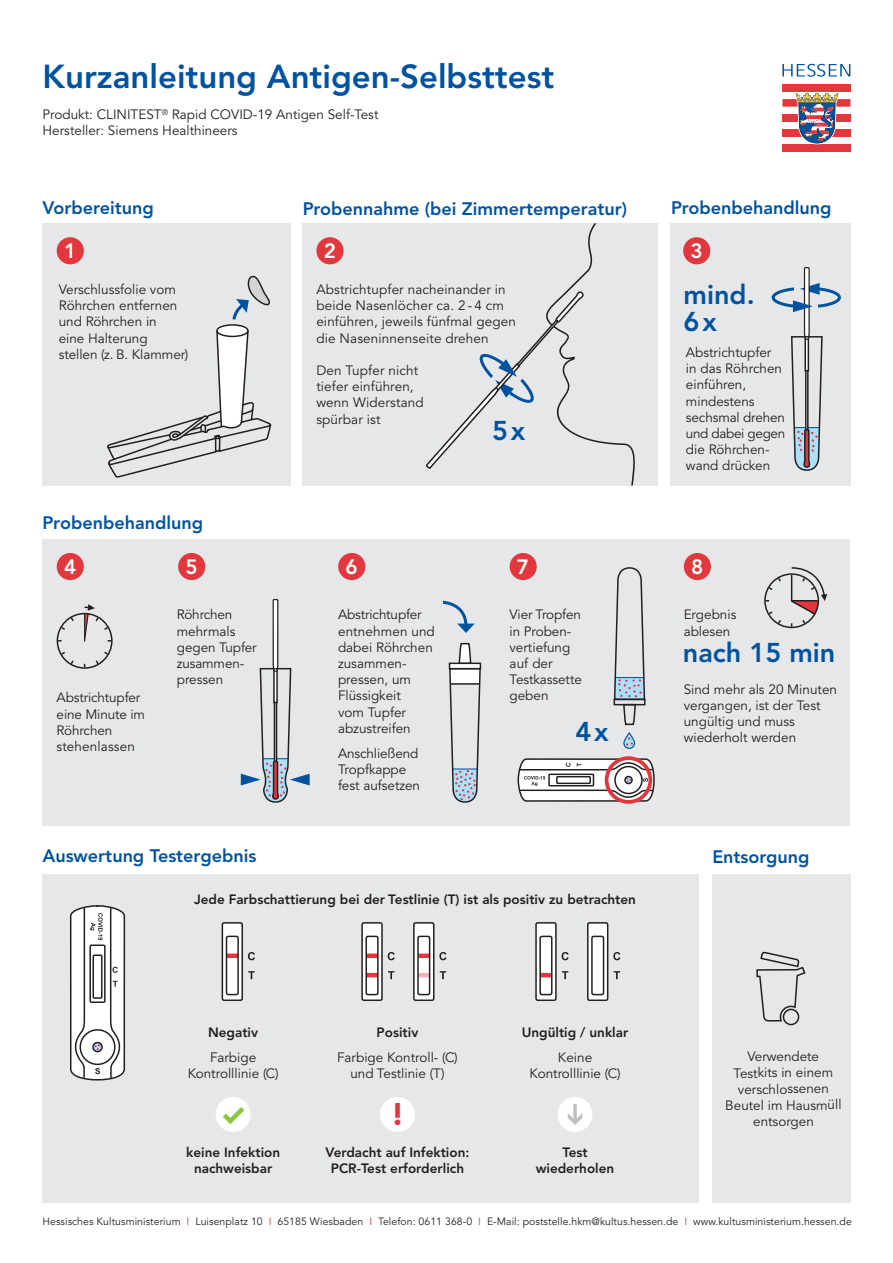
<style>
.page{position:relative;width:893px;height:1263px;background:#fff}
.page>*{position:absolute;margin:0;border:0;box-sizing:border-box;transform-origin:0 0}
.t1{font:800 33px "Avenir LT Std";color:#0153a0}
.t2{font:900 31.05px "Avenir LT Std";color:#e1373d}
.t3{font:800 27px "Avenir LT Std";color:#0153a0}
.t4{font:800 20.55px "Avenir LT Std";color:#fff}
.t5{font:800 18px "Avenir LT Std";color:#0153a0}
.t6{font:13.5px/16.2px "Avenir LT Std";color:#231f20}
.t7{font:800 13.5px/16.2px "Avenir LT Std";color:#231f20;text-align:center}
.t8{font:10.5px "Avenir LT Std";letter-spacing:.005em;color:#231f20}
.s1{color:#e1373d}
</style>
<div class="page">
<div style="left:43px;top:539px;width:807px;height:287px;background:#e6e7e9"></div>
<div style="left:670px;top:223px;width:180px;height:262px;background:#e6e7e9"></div>
<div style="left:303px;top:223px;width:355px;height:262px;background:#e6e7e9"></div>
<svg style="left:426px;top:223px;width:209px;height:262px"></svg>
<div style="left:43px;top:223px;width:248px;height:262px;background:#e6e7e9"></div>
<div style="left:43px;top:874px;width:656px;height:328px;background:#e6e7e9"></div>
<div style="left:711px;top:874px;width:139px;height:328px;background:#e6e7e9"></div>
<div style="left:57px;top:237px;width:27px;height:27px;background:#e1373d;border-radius:50%"></div>
<div style="left:316px;top:237px;width:28px;height:27px;background:#e1373d;border-radius:50%"></div>
<div style="left:57px;top:553px;width:27px;height:27px;background:#e1373d;border-radius:50%"></div>
<div style="left:178px;top:553px;width:27px;height:27px;background:#e1373d;border-radius:50%"></div>
<div style="left:338px;top:553px;width:27px;height:27px;background:#e1373d;border-radius:50%"></div>
<div style="left:510px;top:553px;width:27px;height:27px;background:#e1373d;border-radius:50%"></div>
<div style="left:684px;top:553px;width:27px;height:27px;background:#e1373d;border-radius:50%"></div>
<svg style="left:756px;top:951px;width:50px;height:74px"></svg>
<svg style="left:764px;top:567px;width:63px;height:61px"></svg>
<svg style="left:70px;top:905px;width:55px;height:175px;background:#d4d3d3"></svg>
<svg style="left:535px;top:922px;width:34px;height:79px"></svg>
<svg style="left:222px;top:922px;width:33px;height:79px"></svg>
<svg style="left:587px;top:922px;width:33px;height:79px"></svg>
<svg style="left:361px;top:922px;width:34px;height:79px"></svg>
<svg style="left:413px;top:922px;width:33px;height:79px"></svg>
<svg style="left:107px;top:275px;width:165px;height:203px"></svg>
<svg style="left:57px;top:604px;width:56px;height:65px"></svg>
<div style="left:782px;top:84px;width:68px;height:8px;background:#e1373d"></div>
<div style="left:782px;top:99px;width:68px;height:8px;background:#e1373d"></div>
<div style="left:782px;top:114px;width:68px;height:8px;background:#e1373d"></div>
<div style="left:782px;top:129px;width:68px;height:8px;background:#e1373d"></div>
<div style="left:782px;top:144px;width:68px;height:8px;background:#e1373d"></div>
<svg style="left:795px;top:92px;width:44px;height:52px"></svg>
<svg style="left:782px;top:64px;width:68px;height:13px"></svg>
<div style="left:683px;top:237px;width:27px;height:27px;background:#e1373d;border-radius:50%"></div>
<svg style="left:772px;top:267px;width:69px;height:204px"></svg>
<svg style="left:241px;top:599px;width:69px;height:204px"></svg>
<svg style="left:443px;top:600px;width:32px;height:33px"></svg>
<svg style="left:449px;top:643px;width:32px;height:160px"></svg>
<div style="left:449px;top:663px;width:32px;height:6px;border:2px solid #231f20"></div>
<hr style="left:451px;top:683px;width:28px;height:2px;background:#231f20">
<svg style="left:623px;top:733px;width:12px;height:16px"></svg>
<svg style="left:614px;top:567px;width:31px;height:158px"></svg>
<svg style="left:518px;top:756px;width:137px;height:48px;background:#cdbfc0"></svg>
<div style="left:216px;top:1097px;width:35px;height:35px;background:#fff;border-radius:50%"></div>
<div style="left:380px;top:1097px;width:35px;height:35px;background:#fff;border-radius:50%"></div>
<div style="left:557px;top:1097px;width:35px;height:35px;background:#fff;border-radius:50%"></div>
<svg style="left:568px;top:1104px;width:14px;height:21px"></svg>
<svg style="left:219px;top:1102px;width:30px;height:25px"></svg>
<p class="t1" style="left:43px;top:63px;width:513px">Kurzanleitung Antigen-Selbsttest</p>
<p class="t6" style="left:43px;top:108px;width:337px">Produkt: CLINITEST<sup>®</sup> Rapid COVID-19 Antigen Self-Test</p>
<p class="t6" style="left:43px;top:124px;width:197px">Hersteller: Siemens Healthineers</p>
<p class="t5" style="left:43px;top:201px;width:113px">Vorbereitung</p>
<p class="t5" style="left:303px;top:201px;width:326px">Probennahme (bei Zimmertemperatur)</p>
<p class="t4" style="left:64px;top:243px;width:14px">1</p>
<p class="t4" style="left:324px;top:243px;width:14px">2</p>
<p class="t6" style="left:59px;top:282px;width:119px">Verschlussfolie vom</p>
<p class="t6" style="left:59px;top:299px;width:120px">Röhrchen entfernen und Röhrchen in</p>
<p class="t6" style="left:59px;top:331px;width:90px">eine Halterung</p>
<p class="t6" style="left:59px;top:347px;width:131px">stellen (z. B. Klammer)</p>
<p class="t5" style="left:43px;top:515px;width:162px">Probenbehandlung</p>
<p class="t6" style="left:316px;top:282px;width:191px">Abstrichtupfer nacheinander in beide Nasenlöcher ca. 2- 4 cm</p>
<p class="t6" style="left:316px;top:315px;width:201px">einführen, jeweils fünfmal gegen die Naseninnenseite drehen</p>
<p class="t6" style="left:316px;top:363px;width:104px">Den Tupfer nicht</p>
<p class="t6" style="left:316px;top:380px;width:99px">tiefer einführen,</p>
<p class="t6" style="left:316px;top:396px;width:109px">wenn Widerstand</p>
<p class="t6" style="left:316px;top:412px;width:66px">spürbar ist</p>
<p class="t3" style="left:492px;top:419px;width:35px">5x</p>
<p class="t5" style="left:671px;top:201px;width:162px">Probenbehandlung</p>
<p class="t4" style="left:690px;top:243px;width:14px">3</p>
<p class="t3" style="left:684px;top:283px;width:73px">mind.</p>
<p class="t3" style="left:684px;top:310px;width:35px">6x</p>
<p class="t6" style="left:686px;top:345px;width:87px">Abstrichtupfer</p>
<p class="t6" style="left:686px;top:361px;width:98px">in das Röhrchen</p>
<p class="t6" style="left:686px;top:378px;width:62px">einführen,</p>
<p class="t6" style="left:686px;top:394px;width:70px">mindestens</p>
<p class="t6" style="left:686px;top:410px;width:101px">sechsmal drehen und dabei gegen die Röhrchen&shy;wand drücken</p>
<p class="t4" style="left:64px;top:558px;width:14px">4</p>
<p class="t4" style="left:186px;top:558px;width:14px">5</p>
<p class="t4" style="left:346px;top:558px;width:14px">6</p>
<p class="t4" style="left:517px;top:558px;width:14px">7</p>
<p class="t4" style="left:691px;top:558px;width:14px">8</p>
<p class="t6" style="left:57px;top:691px;width:85px">Abstrichtupfer</p>
<p class="t6" style="left:57px;top:707px;width:90px">eine Minute im</p>
<p class="t6" style="left:57px;top:723px;width:57px">Röhrchen</p>
<p class="t6" style="left:57px;top:739px;width:80px">stehenlassen</p>
<p class="t6" style="left:177px;top:608px;width:57px">Röhrchen</p>
<p class="t6" style="left:177px;top:624px;width:60px">mehrmals</p>
<p class="t6" style="left:177px;top:640px;width:81px">gegen Tupfer</p>
<p class="t6" style="left:177px;top:656px;width:69px">zusammen-</p>
<p class="t6" style="left:177px;top:673px;width:48px">pressen</p>
<p class="t6" style="left:338px;top:608px;width:85px">Abstrichtupfer</p>
<p class="t6" style="left:338px;top:624px;width:98px">entnehmen und dabei Röhrchen zusammen-</p>
<p class="t6" style="left:338px;top:673px;width:75px">pressen, um</p>
<p class="t6" style="left:338px;top:689px;width:64px">Flüssigkeit</p>
<p class="t6" style="left:338px;top:705px;width:70px">vom Tupfer</p>
<p class="t6" style="left:338px;top:721px;width:74px">abzustreifen</p>
<p class="t6" style="left:338px;top:746px;width:82px">Anschließend</p>
<p class="t6" style="left:338px;top:763px;width:70px">Tropfkappe</p>
<p class="t6" style="left:338px;top:779px;width:84px">fest aufsetzen</p>
<p class="t6" style="left:509px;top:608px;width:73px">Vier Tropfen</p>
<p class="t6" style="left:509px;top:624px;width:63px">in Proben-</p>
<p class="t6" style="left:509px;top:640px;width:62px">vertiefung auf der</p>
<p class="t6" style="left:509px;top:673px;width:74px">Testkassette</p>
<p class="t6" style="left:509px;top:689px;width:41px">geben</p>
<p class="t3" style="left:575px;top:720px;width:35px">4x</p>
<p class="t6" style="left:684px;top:608px;width:54px">Ergebnis</p>
<p class="t6" style="left:684px;top:624px;width:48px">ablesen</p>
<p class="t3" style="left:683px;top:642px;width:154px">nach 15 min</p>
<p class="t6" style="left:684px;top:682px;width:155px">Sind mehr als 20 Minuten vergangen, ist der Test ungültig und muss</p>
<p class="t6" style="left:684px;top:731px;width:114px">wiederholt werden</p>
<p class="t5" style="left:43px;top:849px;width:215px">Auswertung Testergebnis</p>
<p class="t5" style="left:712px;top:849px;width:99px">Entsorgung</p>
<p class="t7" style="left:194px;top:893px;width:443px">Jede Farbschattierung bei der Testlinie (T) ist als positiv zu betrachten</p>
<p class="t7" style="left:208px;top:1025px;width:52px">Negativ</p>
<p class="t6" style="left:210px;top:1050px;width:48px">Farbige</p>
<p class="t6" style="left:188px;top:1066px;width:92px">Kontrolllinie (C)</p>
<p class="t7" style="left:377px;top:1025px;width:43px">Positiv</p>
<p class="t6" style="left:337px;top:1050px;width:122px">Farbige Kontroll- (C)</p>
<p class="t6" style="left:350px;top:1066px;width:96px">und Testlinie (T)</p>
<p class="t2" style="left:391px;top:1096px;width:15px">!</p>
<p class="t7" style="left:186px;top:1145px;width:96px">keine Infektion nachweisbar</p>
<p class="t7" style="left:325px;top:1145px;width:146px">Verdacht auf Infektion:</p>
<p class="t7" style="left:331px;top:1161px;width:135px">PCR-Test erforderlich</p>
<p class="t7" style="left:522px;top:1025px;width:108px">Ungültig / unklar</p>
<p class="t6" style="left:558px;top:1050px;width:36px">Keine</p>
<p class="t6" style="left:529px;top:1066px;width:92px">Kontrolllinie (C)</p>
<p class="t7" style="left:562px;top:1145px;width:27px">Test</p>
<p class="t7" style="left:536px;top:1161px;width:80px">wiederholen</p>
<p class="t6" style="left:747px;top:1049px;width:73px">Verwendete</p>
<p class="t6" style="left:725px;top:1066px;width:118px;text-align:center">Testkits in einem verschlossenen<br>Beutel im Hausmüll</p>
<p class="t6" style="left:753px;top:1114px;width:62px">entsorgen</p>
<p class="t8" style="left:43px;top:1217px;width:811px">Hessisches Kultusministerium <span class="s1">I</span> Luisenplatz 10 <span class="s1">I</span> 65185 Wiesbaden <span class="s1">I</span> Telefon: 0611 368-0 <span class="s1">I</span> E-Mail: poststelle.hkm@kultus.hessen.de <span class="s1">I</span> www.kultusministerium.hessen.de</p>
</div>
